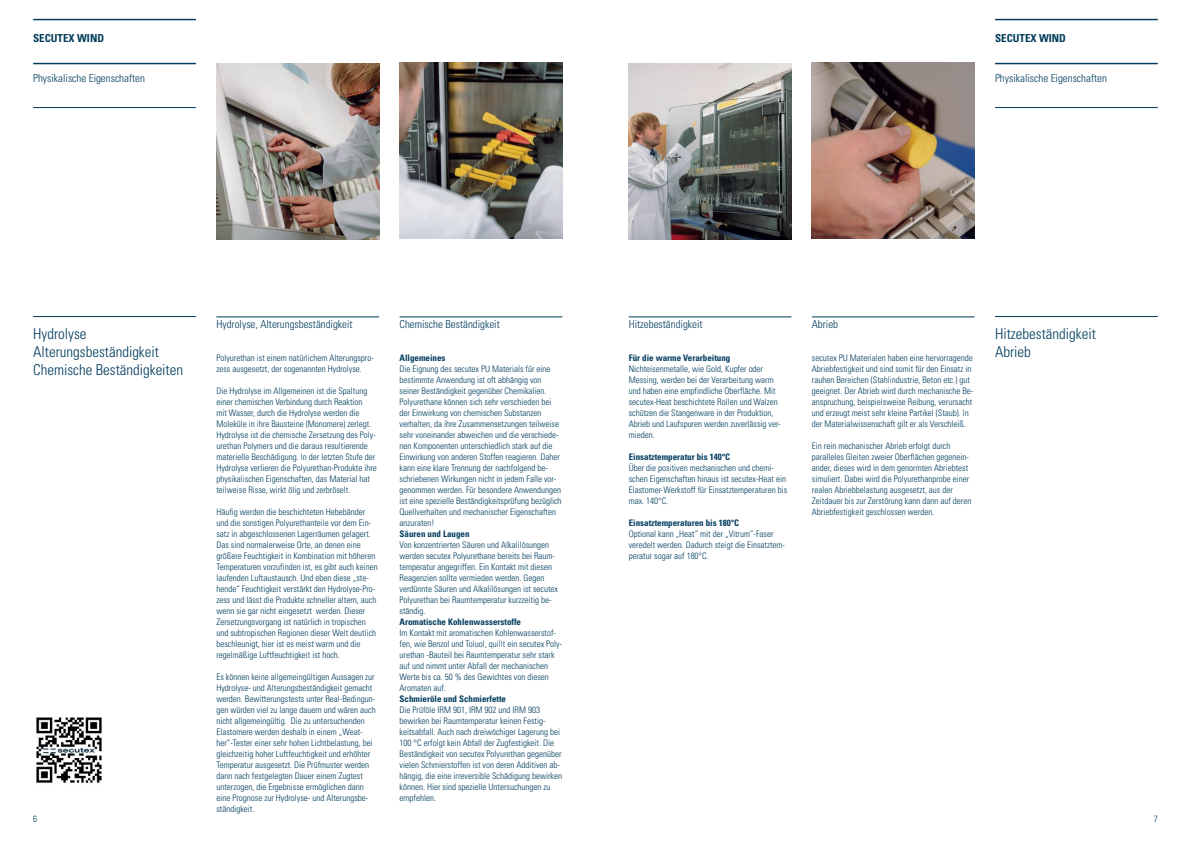
<style>
.page{position:relative;width:1191px;height:842px;background:#fff}
.page>*{position:absolute;margin:0;border:0;box-sizing:border-box;transform-origin:0 0}
.t1{font:300 condensed 15px/18px "Univers";color:#003c5e}
.t2{font:300 condensed 11px "Univers";color:#003c5e}
.t3{font:700 condensed 11px "Univers";color:#013d5a}
.t4{font:300 condensed 9px/11px "Univers";color:#003c5e}
.t5{font:700 condensed 9px "Univers";color:#003c5e}
.t6{font:300 condensed 9px "Univers";color:#013d5a}
</style>
<div class="page">
<img style="left:36px;top:717px;width:66px;height:66px">
<hr style="left:33px;top:19px;width:163px;height:1px;background:#003a5d">
<hr style="left:33px;top:63px;width:163px;height:1px;background:#003a5d">
<hr style="left:33px;top:107px;width:163px;height:1px;background:#003a5d">
<hr style="left:33px;top:316px;width:163px;height:1px;background:#003a5d">
<hr style="left:995px;top:316px;width:162px;height:1px;background:#003a5d">
<img style="left:216px;top:64px;width:163px;height:176px">
<img style="left:628px;top:64px;width:163px;height:176px">
<hr style="left:216px;top:317px;width:163px;height:1px;background:#003a5d">
<hr style="left:628px;top:317px;width:163px;height:1px;background:#003a5d">
<hr style="left:399px;top:317px;width:163px;height:1px;background:#003a5d">
<hr style="left:812px;top:317px;width:162px;height:1px;background:#003a5d">
<img style="left:399px;top:63px;width:163px;height:176px">
<img style="left:812px;top:63px;width:163px;height:176px">
<hr style="left:995px;top:19px;width:162px;height:1px;background:#003a5d">
<hr style="left:995px;top:63px;width:162px;height:1px;background:#003a5d">
<hr style="left:995px;top:107px;width:162px;height:1px;background:#003a5d">
<p class="t3" style="left:33px;top:31px;width:72px">SECUTEX WIND</p>
<p class="t2" style="left:33px;top:72px;width:113px">Physikalische Eigenschaften</p>
<p class="t3" style="left:995px;top:31px;width:72px">SECUTEX WIND</p>
<p class="t2" style="left:995px;top:72px;width:113px">Physikalische Eigenschaften</p>
<p class="t2" style="left:216px;top:317px;width:138px">Hydrolyse, Alterungsbeständigkeit</p>
<p class="t2" style="left:399px;top:317px;width:102px">Chemische Beständigkeit</p>
<p class="t2" style="left:628px;top:317px;width:75px">Hitzebeständigkeit</p>
<p class="t2" style="left:812px;top:317px;width:28px">Abrieb</p>
<p class="t4" style="left:216px;top:352px;width:159px">Polyurethan ist einem natürlichem Alterungspro&shy;zess ausgesetzt, der sogenannten Hydrolyse.</p>
<p class="t4" style="left:216px;top:385px;width:162px">Die Hydrolyse im Allgemeinen ist die Spaltung einer chemischen Verbindung durch Reaktion<br>mit Wasser, durch die Hydrolyse werden die Moleküle in ihre Bausteine (Monomere) zerlegt.<br>Hydrolyse ist die chemische Zersetzung des Poly&shy;urethan Polymers und die daraus resultierende materielle Beschädigung. In der letzten Stufe der Hydrolyse verlieren die Polyurethan-Produkte ihre physikalischen Eigenschaften, das Material hat teilweise Risse, wirkt ölig und zerbröselt.</p>
<p class="t4" style="left:216px;top:506px;width:163px">Häufig werden die beschichteten Hebebänder und die sonstigen Polyurethanteile vor dem Ein&shy;satz in abgeschlossenen Lagerräumen gelagert.<br>Das sind normalerweise Orte, an denen eine größere Feuchtigkeit in Kombination mit höheren Temperaturen vorzufinden ist, es gibt auch keinen laufenden Luftaustausch. Und eben diese „ste&shy;hende“ Feuchtigkeit verstärkt den Hydrolyse-Pro&shy;zess und lässt die Produkte schneller altern, auch wenn sie gar nicht eingesetzt werden. Dieser Zersetzungsvorgang ist natürlich in tropischen und subtropischen Regionen dieser Welt deutlich beschleunigt, hier ist es meist warm und die regelmäßige Luftfeuchtigkeit ist hoch.</p>
<p class="t4" style="left:216px;top:671px;width:161px">Es können keine allgemeingültigen Aussagen zur Hydrolyse- und Alterungsbeständigkeit gemacht werden. Bewitterungstests unter Real-Bedingun&shy;gen würden viel zu lange dauern und wären auch nicht allgemeingültig. Die zu untersuchenden Elastomere werden deshalb in einem „Weat&shy;her“-Tester einer sehr hohen Lichtbelastung, bei gleichzeitig hoher Luftfeuchtigkeit und erhöhter Temperatur ausgesetzt. Die Prüfmuster werden dann nach festgelegten Dauer einem Zugtest unterzogen, die Ergebnisse ermöglichen dann eine Prognose zur Hydrolyse- und Alterungsbe&shy;ständigkeit.</p>
<h1 class="t1" style="left:33px;top:324px;width:151px">Hydrolyse<br>Alterungsbeständigkeit<br>Chemische Beständigkeiten</h1>
<h1 class="t1" style="left:995px;top:324px;width:102px">Hitzebeständigkeit<br>Abrieb</h1>
<p class="t4" style="left:812px;top:352px;width:163px">secutex PU Materialen haben eine hervorragende Abriebfestigkeit und sind somit für den Einsatz in rauhen Bereichen (Stahlindustrie, Beton etc.) gut geeignet. Der Abrieb wird durch mechanische Be&shy;anspruchung, beispielsweise Reibung, verursacht und erzeugt meist sehr kleine Partikel (Staub). In der Materialwissenschaft gilt er als Verschleiß.</p>
<p class="t4" style="left:812px;top:440px;width:161px">Ein rein mechanischer Abrieb erfolgt durch paralleles Gleiten zweier Oberflächen gegenein&shy;ander, dieses wird in dem genormten Abriebtest simuliert. Dabei wird die Polyurethanprobe einer realen Abriebbelastung ausgesetzt, aus der Zeitdauer bis zur Zerstörung kann dann auf deren Abriebfestigkeit geschlossen werden.</p>
<p class="t5" style="left:399px;top:352px;width:47px">Allgemeines</p>
<p class="t4" style="left:399px;top:363px;width:163px">Die Eignung des secutex PU Materials für eine bestimmte Anwendung ist oft abhängig von seiner Beständigkeit gegenüber Chemikalien.<br>Polyurethane können sich sehr verschieden bei der Einwirkung von chemischen Substanzen verhalten, da ihre Zusammensetzungen teilweise sehr voneinander abweichen und die verschiede&shy;nen Komponenten unterschiedlich stark auf die Einwirkung von anderen Stoffen reagieren. Daher kann eine klare Trennung der nachfolgend be&shy;schriebenen Wirkungen nicht in jedem Falle vor&shy;genommen werden. Für besondere Anwendungen ist eine spezielle Beständigkeitsprüfung bezüglich Quellverhalten und mechanischer Eigenschaften anzuraten!</p>
<p class="t5" style="left:399px;top:528px;width:71px">Säuren und Laugen</p>
<p class="t4" style="left:399px;top:539px;width:160px">Von konzentrierten Säuren und Alkalilösungen werden secutex Polyurethane bereits bei Raum&shy;temperatur angegriffen. Ein Kontakt mit diesen Reagenzien sollte vermieden werden. Gegen verdünnte Säuren und Alkalilösungen ist secutex Polyurethan bei Raumtemperatur kurzzeitig be&shy;ständig.</p>
<p class="t5" style="left:399px;top:616px;width:123px">Aromatische Kohlenwasserstoffe</p>
<p class="t4" style="left:399px;top:627px;width:164px">Im Kontakt mit aromatischen Kohlenwasserstof&shy;fen, wie Benzol und Toluol, quillt ein secutex Poly&shy;urethan -Bauteil bei Raumtemperatur sehr stark auf und nimmt unter Abfall der mechanischen Werte bis ca. 50 % des Gewichtes von diesen Aromaten auf.</p>
<p class="t5" style="left:399px;top:693px;width:108px">Schmieröle und Schmierfette</p>
<p class="t4" style="left:399px;top:704px;width:164px">Die Prüföle IRM 901, IRM 902 und IRM 903 bewirken bei Raumtemperatur keinen Festig&shy;keitsabfall. Auch nach dreiwöchiger Lagerung bei 100 °C erfolgt kein Abfall der Zugfestigkeit. Die Beständigkeit von secutex Polyurethan gegenüber vielen Schmierstoffen ist von deren Additiven ab&shy;hängig, die eine irreversible Schädigung bewirken können. Hier sind spezielle Untersuchungen zu empfehlen.</p>
<p class="t5" style="left:628px;top:352px;width:103px">Für die warme Verarbeitung</p>
<p class="t4" style="left:628px;top:363px;width:154px">Nichteisenmetalle, wie Gold, Kupfer oder Messing, werden bei der Verarbeitung warm und haben eine empfindliche Oberfläche. Mit secutex-Heat beschichtete Rollen und Walzen schützen die Stangenware in der Produktion, Abrieb und Laufspuren werden zuverlässig ver&shy;mieden.</p>
<p class="t5" style="left:628px;top:451px;width:103px">Einsatztemperatur bis 140°C</p>
<p class="t4" style="left:628px;top:462px;width:160px">Über die positiven mechanischen und chemi&shy;schen Eigenschaften hinaus ist secutex-Heat ein Elastomer-Werkstoff für Einsatztemperaturen bis max. 140°C.</p>
<p class="t5" style="left:628px;top:517px;width:112px">Einsatztemperaturen bis 180°C</p>
<p class="t4" style="left:628px;top:528px;width:158px">Optional kann „Heat” mit der „Vitrum”-Faser veredelt werden. Dadurch steigt die Einsatztem&shy;peratur sogar auf 180°C.</p>
<p class="t6" style="left:33px;top:814px;width:5px">6</p>
<p class="t6" style="left:1153px;top:814px;width:5px">7</p>
</div>
